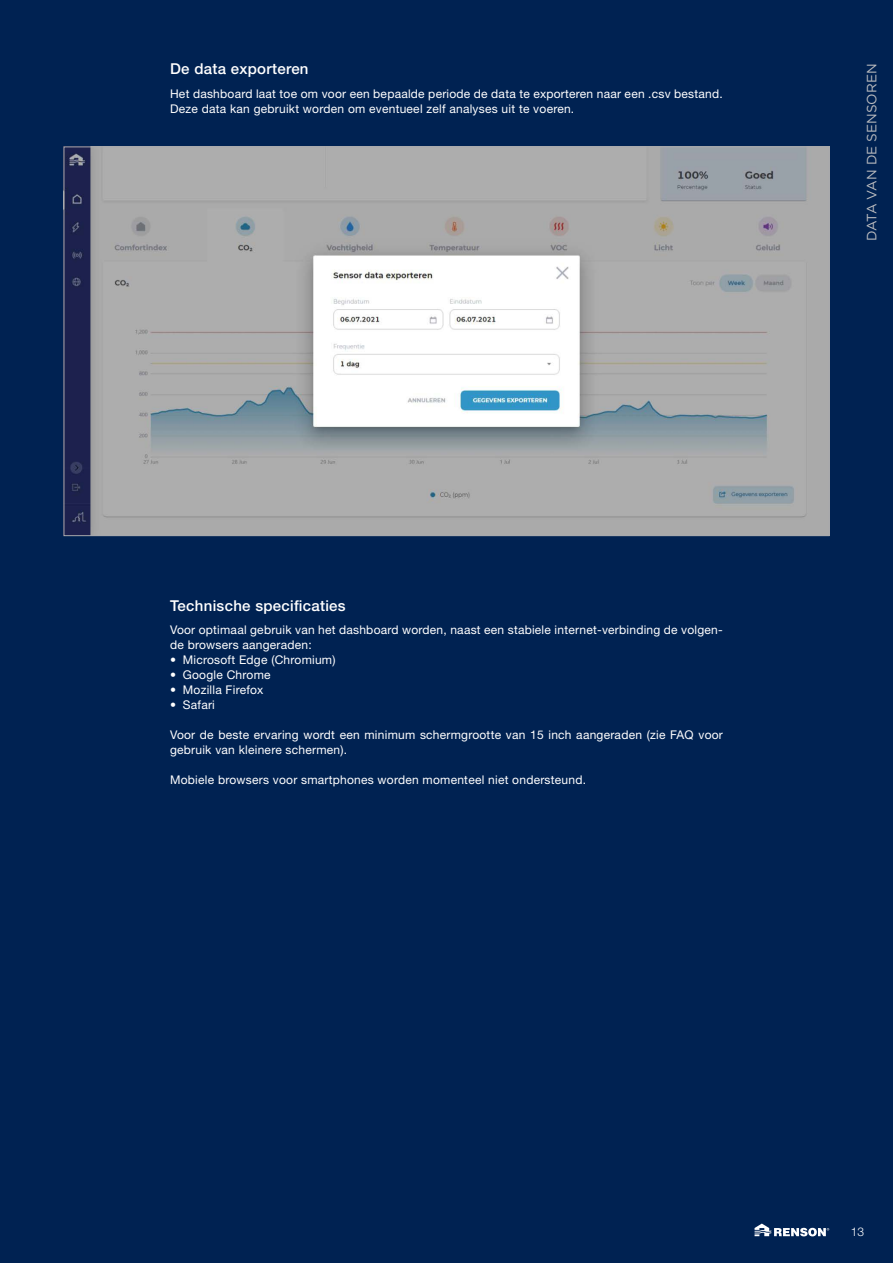
<style>
.page{position:relative;width:893px;height:1263px;background:#002252}
.page>*{position:absolute;margin:0;border:0;box-sizing:border-box;transform-origin:0 0}
.T2{font:500 15px "Helvetica Neue LT Std";letter-spacing:.02em;color:#fff}
.t1{font:13.5px "Gotham";color:#bcbdc0}
.body_negative{font:12px/15px "Helvetica Neue LT Std";letter-spacing:.02em;color:#fff}
.t2{font:300 12px "Helvetica Neue LT Std";color:#fff}
</style>
<div class="page">
<svg style="left:754px;top:1223px;width:75px;height:13px"></svg>
<img style="left:66px;top:149px;width:761px;height:385px">
<p class="T2" style="left:170px;top:60px;width:140px">De data exporteren</p>
<p class="body_negative" style="left:170px;top:86px;width:554px">Het dashboard laat toe om voor een bepaalde periode de data te exporteren naar een .csv bestand.<br>Deze data kan gebruikt worden om eventueel zelf analyses uit te voeren.</p>
<p class="t1" style="left:863px;top:241px;width:179px;rotate:-90deg">DATA VAN DE SENSOREN</p>
<p class="T2" style="left:170px;top:596px;width:177px">Technische specificaties</p>
<p class="body_negative" style="left:170px;top:622px;width:554px">Voor optimaal gebruik van het dashboard worden, naast een stabiele internet-verbinding de volgen&shy;de browsers aangeraden:</p>
<p class="body_negative" style="left:170px;top:652px;width:167px">• Microsoft Edge (Chromium)</p>
<p class="body_negative" style="left:170px;top:667px;width:102px">• Google Chrome</p>
<p class="body_negative" style="left:170px;top:682px;width:95px">• Mozilla Firefox</p>
<p class="body_negative" style="left:170px;top:697px;width:46px">• Safari</p>
<p class="body_negative" style="left:170px;top:727px;width:554px">Voor de beste ervaring wordt een minimum schermgrootte van 15 inch aangeraden (zie FAQ voor gebruik van kleinere schermen).</p>
<p class="body_negative" style="left:170px;top:772px;width:417px">Mobiele browsers voor smartphones worden momenteel niet ondersteund.</p>
<p class="t2" style="left:851px;top:1225px;width:15px">13</p>
</div>
